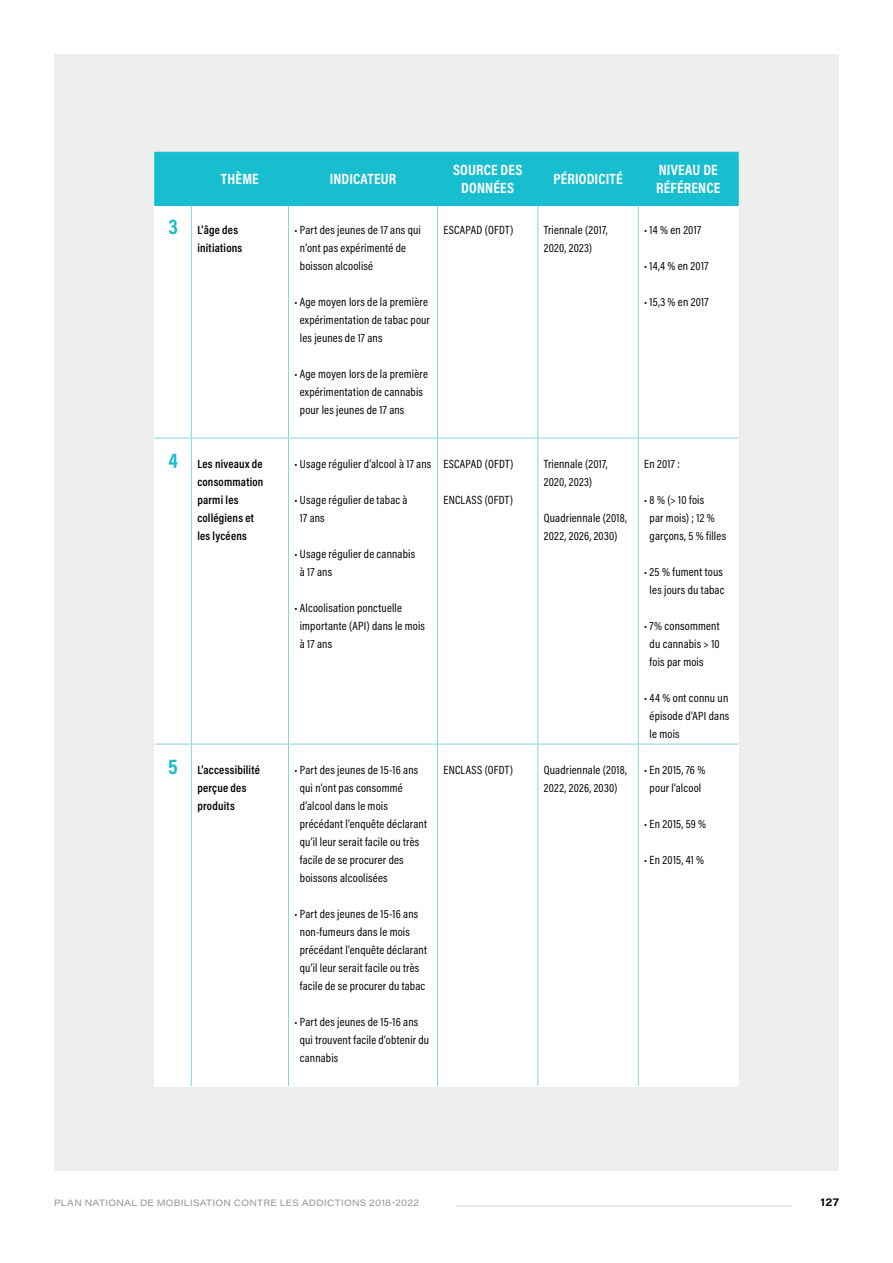
<style>
.page{position:relative;width:893px;height:1263px;background:#fff}
.page>*{position:absolute;margin:0;border:0;box-sizing:border-box;transform-origin:0 0}
.t1{font:700 15px/18px "Acumin Pro Cond";letter-spacing:.01em;color:#fff;text-align:center}
.t2{font:12px/18px "Acumin Pro Cond";letter-spacing:.015em;color:#000}
.t3{font:600 12px/18px "Acumin Pro Cond";letter-spacing:.02em;color:#000}
.t4{font:600 11.25px "Acumin Pro Wide";color:#000}
.t5{font:9px "Acumin Pro Wide";letter-spacing:.035em;color:#939598}
.s1{font-weight:700;font-size:21px;color:#16becf}
</style>
<div class="page">
<hr style="left:455px;top:1205px;width:338px;height:2px;background:#939598">
<div style="left:54px;top:54px;width:785px;height:1116px;background:#eee"></div>
<div style="left:154px;top:152px;width:585px;height:934px;background:#fff"></div>
<div style="left:155px;top:153px;width:583px;height:52px;background:#16becf"></div>
<hr style="left:154px;top:152px;width:37px;height:1px;background:#16becf">
<hr style="left:154px;top:153px;width:1px;height:52px;background:#16becf">
<hr style="left:191px;top:152px;width:97px;height:1px;background:#16becf">
<hr style="left:191px;top:153px;width:1px;height:52px;background:#16becf">
<hr style="left:288px;top:152px;width:149px;height:1px;background:#16becf">
<hr style="left:288px;top:153px;width:1px;height:52px;background:#16becf">
<hr style="left:437px;top:152px;width:101px;height:1px;background:#16becf">
<hr style="left:437px;top:153px;width:1px;height:52px;background:#16becf">
<hr style="left:538px;top:152px;width:100px;height:1px;background:#16becf">
<hr style="left:537px;top:153px;width:1px;height:52px;background:#16becf">
<hr style="left:638px;top:152px;width:101px;height:1px;background:#16becf">
<hr style="left:638px;top:153px;width:1px;height:52px;background:#16becf">
<hr style="left:738px;top:153px;width:1px;height:52px;background:#16becf">
<hr style="left:154px;top:205px;width:37px;height:1px;background:#16becf">
<hr style="left:191px;top:205px;width:97px;height:1px;background:#16becf">
<hr style="left:288px;top:205px;width:149px;height:1px;background:#16becf">
<hr style="left:437px;top:205px;width:101px;height:1px;background:#16becf">
<hr style="left:538px;top:205px;width:100px;height:1px;background:#16becf">
<hr style="left:638px;top:205px;width:101px;height:1px;background:#16becf">
<hr style="left:191px;top:206px;width:1px;height:232px;background:#89d3de">
<hr style="left:288px;top:206px;width:1px;height:232px;background:#89d3de">
<hr style="left:437px;top:206px;width:1px;height:232px;background:#89d3de">
<hr style="left:537px;top:206px;width:1px;height:232px;background:#89d3de">
<hr style="left:638px;top:206px;width:1px;height:232px;background:#89d3de">
<hr style="left:155px;top:438px;width:36px;height:1px;background:#89d3de">
<hr style="left:191px;top:438px;width:97px;height:1px;background:#89d3de">
<hr style="left:191px;top:438px;width:1px;height:306px;background:#89d3de">
<hr style="left:288px;top:438px;width:149px;height:1px;background:#89d3de">
<hr style="left:288px;top:438px;width:1px;height:306px;background:#89d3de">
<hr style="left:437px;top:438px;width:101px;height:1px;background:#89d3de">
<hr style="left:437px;top:438px;width:1px;height:306px;background:#89d3de">
<hr style="left:538px;top:438px;width:100px;height:1px;background:#89d3de">
<hr style="left:537px;top:438px;width:1px;height:306px;background:#89d3de">
<hr style="left:638px;top:438px;width:100px;height:1px;background:#89d3de">
<hr style="left:638px;top:438px;width:1px;height:306px;background:#89d3de">
<hr style="left:155px;top:744px;width:36px;height:1px;background:#89d3de">
<hr style="left:191px;top:744px;width:97px;height:1px;background:#89d3de">
<hr style="left:191px;top:744px;width:1px;height:342px;background:#89d3de">
<hr style="left:288px;top:744px;width:149px;height:1px;background:#89d3de">
<hr style="left:288px;top:744px;width:1px;height:342px;background:#89d3de">
<hr style="left:437px;top:744px;width:101px;height:1px;background:#89d3de">
<hr style="left:437px;top:744px;width:1px;height:342px;background:#89d3de">
<hr style="left:538px;top:744px;width:100px;height:1px;background:#89d3de">
<hr style="left:537px;top:744px;width:1px;height:342px;background:#89d3de">
<hr style="left:638px;top:744px;width:100px;height:1px;background:#89d3de">
<hr style="left:638px;top:744px;width:1px;height:342px;background:#89d3de">
<p class="t1" style="left:221px;top:170px;width:39px">THÈME</p>
<p class="t1" style="left:330px;top:170px;width:68px">INDICATEUR</p>
<p class="t1" style="left:453px;top:161px;width:71px">SOURCE DES<br>DONNÉES</p>
<p class="t1" style="left:553px;top:170px;width:71px">PÉRIODICITÉ</p>
<p class="t1" style="left:656px;top:161px;width:66px;text-align:left">NIVEAU DE<br>RÉFÉRENCE</p>
<p class="t3" style="left:197px;top:221px;width:46px;text-indent:-29px"><span class="s1">3</span> L’âge des initiations</p>
<p class="t2" style="left:300px;top:221px;width:123px;text-indent:-5px">• Part des jeunes de 17 ans qui n’ont pas expérimenté de boisson alcoolisé</p>
<p class="t2" style="left:300px;top:293px;width:132px;text-indent:-5px">• Age moyen lors de la première expérimentation de tabac pour les jeunes de 17 ans</p>
<p class="t2" style="left:300px;top:365px;width:130px;text-indent:-5px">• Age moyen lors de la première expérimentation de cannabis pour les jeunes de 17 ans</p>
<p class="t2" style="left:443px;top:221px;width:71px">ESCAPAD (OFDT)</p>
<p class="t2" style="left:544px;top:221px;width:65px">Triennale (2017,<br>2020, 2023)</p>
<p class="t2" style="left:644px;top:221px;width:59px">• 14 % en 2017</p>
<p class="t2" style="left:644px;top:257px;width:66px">• 14,4 % en 2017</p>
<p class="t2" style="left:644px;top:293px;width:66px">• 15,3 % en 2017</p>
<p class="t3" style="left:197px;top:455px;width:68px;text-indent:-29px"><span class="s1">4</span> Les niveaux de consommation parmi les collégiens et les lycéens</p>
<p class="t2" style="left:294px;top:455px;width:138px">• Usage régulier d’alcool à 17 ans</p>
<p class="t2" style="left:300px;top:491px;width:109px;text-indent:-5px">• Usage régulier de tabac à<br>17 ans</p>
<p class="t2" style="left:300px;top:545px;width:117px;text-indent:-5px">• Usage régulier de cannabis à 17 ans</p>
<p class="t2" style="left:300px;top:599px;width:127px;text-indent:-5px">• Alcoolisation ponctuelle importante (API) dans le mois à 17 ans</p>
<p class="t3" style="left:197px;top:761px;width:64px;text-indent:-29px"><span class="s1">5</span> L’accessibilité perçue des produits</p>
<p class="t2" style="left:300px;top:761px;width:129px;text-indent:-5px">• Part des jeunes de 15-16 ans qui n’ont pas consommé d’alcool dans le mois précédant l’enquête déclarant qu’il leur serait facile ou très facile de se procurer des boissons alcoolisées</p>
<p class="t2" style="left:300px;top:905px;width:129px;text-indent:-5px">• Part des jeunes de 15-16 ans non-fumeurs dans le mois précédant l’enquête déclarant qu’il leur serait facile ou très facile de se procurer du tabac</p>
<p class="t2" style="left:300px;top:1013px;width:131px;text-indent:-5px">• Part des jeunes de 15-16 ans qui trouvent facile d’obtenir du cannabis</p>
<p class="t2" style="left:443px;top:455px;width:71px">ESCAPAD (OFDT)</p>
<p class="t2" style="left:443px;top:491px;width:71px">ENCLASS (OFDT)</p>
<p class="t2" style="left:544px;top:455px;width:65px">Triennale (2017,<br>2020, 2023)</p>
<p class="t2" style="left:544px;top:509px;width:85px">Quadriennale (2018,<br>2022, 2026, 2030)</p>
<p class="t2" style="left:644px;top:455px;width:37px">En 2017 :</p>
<p class="t2" style="left:650px;top:491px;width:78px;text-indent:-5px">• 8 % (&gt; 10 fois<br>par mois) ; 12 % garçons, 5 % filles</p>
<p class="t2" style="left:644px;top:563px;width:82px;text-align:center">• 25 % fument tous les jours du tabac</p>
<p class="t2" style="left:650px;top:617px;width:72px;text-align:justify;text-indent:-5px">• 7% consomment du cannabis &gt; 10 fois par mois</p>
<p class="t2" style="left:650px;top:689px;width:81px;text-align:justify;text-indent:-5px">• 44 % ont connu un épisode d’API dans le mois</p>
<p class="t2" style="left:443px;top:761px;width:71px">ENCLASS (OFDT)</p>
<p class="t2" style="left:544px;top:761px;width:85px">Quadriennale (2018,<br>2022, 2026, 2030)</p>
<p class="t2" style="left:644px;top:761px;width:63px;text-align:center">• En 2015, 76 % pour l’alcool</p>
<p class="t2" style="left:644px;top:815px;width:64px">• En 2015, 59 %</p>
<p class="t2" style="left:644px;top:851px;width:61px">• En 2015, 41 %</p>
<p class="t5" style="left:54px;top:1196px;width:367px">PLAN NATIONAL DE MOBILISATION CONTRE LES ADDICTIONS 2018-2022</p>
<p class="t4" style="left:820px;top:1194px;width:20px">127</p>
</div>
